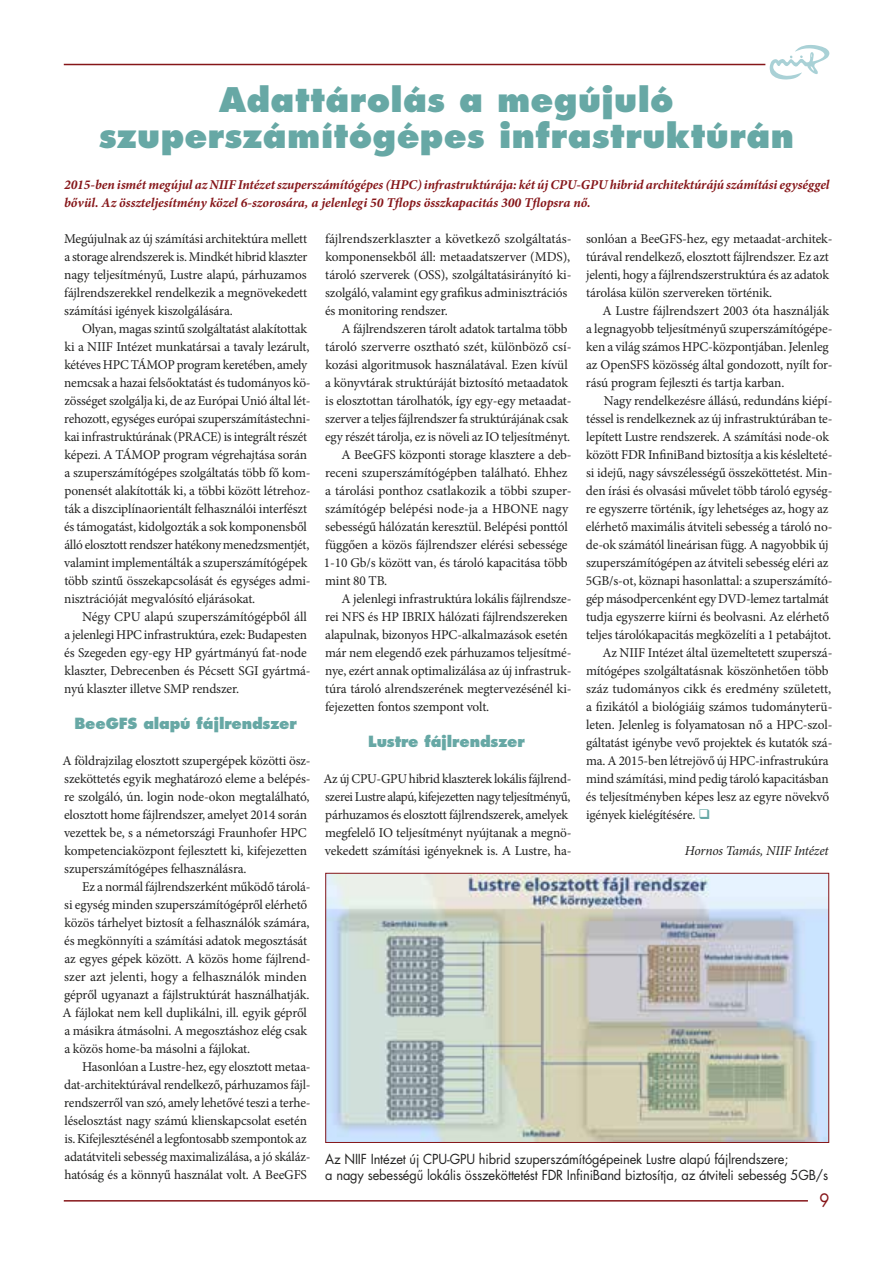
<style>
.page{position:relative;width:893px;height:1263px;background:#fff}
.page>*{position:absolute;margin:0;border:0;box-sizing:border-box;transform-origin:0 0}
.t1{font:800 33px/36px "Futura Std";letter-spacing:.015em;color:#67a8a5;text-align:center}
.t2{font:18px "Futura Std";color:#861619;scale:.9 1}
.t3{font:800 15px "Futura Std";letter-spacing:-.01em;color:#67a8a5}
.t4{font:13.5px/18px "Minion Pro";letter-spacing:-.01em;color:#222221}
.t5{font:italic 700 13.5px/18px "Minion Pro";letter-spacing:-.005em;color:#861619}
.t6{font:13.5px/16.2px "Futura Std";letter-spacing:-.01em;color:#222221;scale:.95 1}
.t7{font:italic 13.5px "Minion Pro";letter-spacing:-.015em;color:#222221}
.s1{color:#67a8a5}
</style>
<div class="page">
<hr style="left:64px;top:64px;width:701px;height:1px;background:#861619">
<hr style="left:64px;top:1200px;width:744px;height:1px;background:#861619">
<svg style="left:770px;top:45px;width:59px;height:35px"></svg>
<img style="left:327px;top:875px;width:500px;height:266px">
<div style="left:325px;top:873px;width:504px;height:270px;border:1px solid #861619"></div>
<h1 class="t1" style="left:99px;top:81px;width:696px">Adattárolás a megújuló szuperszámítógépes infrastruktúrán</h1>
<p class="t5" style="left:64px;top:175px;width:767px">2015-ben ismét megújul az NIIF Intézet szuperszámítógépes (HPC) infrastruktúrája: két új CPU-GPU hibrid architektúrájú számítási egységgel bővül. Az összteljesítmény közel 6-szorosára, a jelenlegi 50 Tflops összkapacitás 300 Tflopsra nő.</p>
<p class="t4" style="left:64px;top:230px;width:245px;text-align:justify">Megújulnak az új számítási architektúra mellett a storage alrendszerek is. Mindkét hibrid klaszter nagy teljesítményű, Lustre alapú, párhuzamos fájlrendszerekkel rendelkezik a megnövekedett számítási igények kiszolgálására.</p>
<p class="t4" style="left:64px;top:320px;width:248px;text-indent:18px">Olyan, magas szintű szolgáltatást alakítottak ki a NIIF Intézet munkatársai a tavaly lezárult, kétéves HPC TÁMOP program keretében, amely nemcsak a hazai felsőoktatást és tudományos kö&shy;zösséget szolgálja ki, de az Európai Unió által lét&shy;rehozott, egységes európai szuperszámítástechni&shy;kai infrastruktúrának (PRACE) is integrált részét képezi. A TÁMOP program végrehajtása során a szuperszámítógépes szolgáltatás több fő kom&shy;ponensét alakították ki, a többi között létrehoz&shy;ták a diszciplínaorientált felhasználói interfészt és támogatást, kidolgozták a sok komponensből álló elosztott rendszer hatékony menedzsmentjét, valamint implementálták a szuperszámítógépek több szintű összekapcsolását és egységes admi&shy;nisztrációját megvalósító eljárásokat.</p>
<p class="t4" style="left:64px;top:608px;width:248px;text-indent:18px">Négy CPU alapú szuperszámítógépből áll a jelenlegi HPC infrastruktúra, ezek: Budapesten és Szegeden egy-egy HP gyártmányú fat-node klaszter, Debrecenben és Pécsett SGI gyártmá&shy;nyú klaszter illetve SMP rendszer.</p>
<p class="t3" style="left:75px;top:713px;width:224px">BeeGFS alapú fájlrendszer</p>
<p class="t4" style="left:63px;top:752px;width:250px">A földrajzilag elosztott szupergépek közötti ös - szeköttetés egyik meghatározó eleme a belépés&shy;re szolgáló, ún. login node-okon megtalálható, elosztott home fájlrendszer, amelyet 2014 során vezettek be, s a németországi Fraunhofer HPC kompetenciaközpont fejlesztett ki, kifejezetten szuperszámítógépes felhasználásra.</p>
<p class="t4" style="left:63px;top:878px;width:250px;text-indent:19px">Ez a normál fájlrendszerként működő tárolá&shy;si egység minden szuperszámítógépről elérhető közös tárhelyet biztosít a felhasználók számára, és megkönnyíti a számítási adatok megosztását az egyes gépek között. A közös home fájlrend&shy;szer azt jelenti, hogy a felhasználók minden gépről ugyanazt a fájlstruktúrát használhatják.<br>A fájlokat nem kell duplikálni, ill. egyik gépről a másikra átmásolni. A megosztáshoz elég csak a közös home-ba másolni a fájlokat.</p>
<p class="t4" style="left:64px;top:1058px;width:248px;text-indent:18px">Hasonlóan a Lustre-hez, egy elosztott metaa&shy;dat-architektúrával rendelkező, párhuzamos fájl&shy;rendszerről van szó, amely lehetővé teszi a terhe&shy;léselosztást nagy számú klienskapcsolat esetén is. Kifejlesztésénél a legfontosabb szempontok az adatátviteli sebesség maximalizálása, a jó skáláz&shy;hatóság és a könnyű használat volt. A BeeGFS</p>
<p class="t4" style="left:325px;top:230px;width:248px">fájlrendszerklaszter a következő szolgáltatás&shy;komponensekből áll: metaadatszerver (MDS), tároló szerverek (OSS), szolgáltatásirányító ki&shy;szolgáló, valamint egy grafikus adminisztrációs és monitoring rendszer.</p>
<p class="t4" style="left:341px;top:320px;width:228px">A fájlrendszeren tárolt adatok tartalma több</p>
<p class="t4" style="left:325px;top:338px;width:248px">tároló szerverre osztható szét, különböző csí-</p>
<p class="t4" style="left:325px;top:356px;width:244px">kozási algoritmusok használatával. Ezen kívül</p>
<p class="t4" style="left:325px;top:374px;width:244px">a könyvtárak struktúráját biztosító metaadatok</p>
<p class="t4" style="left:325px;top:392px;width:248px">is elosztottan tárolhatók, így egy-egy metaadat-</p>
<p class="t4" style="left:325px;top:410px;width:245px">szerver a teljes fájlrendszer fa struktúrájának csak</p>
<p class="t4" style="left:325px;top:428px;width:247px">egy részét tárolja, ez is növeli az IO teljesítményt.</p>
<p class="t4" style="left:341px;top:446px;width:232px">A BeeGFS központi storage klasztere a deb-</p>
<p class="t4" style="left:325px;top:464px;width:244px">receni szuperszámítógépben található. Ehhez</p>
<p class="t4" style="left:325px;top:482px;width:248px">a tárolási ponthoz csatlakozik a többi szuper-</p>
<p class="t4" style="left:325px;top:500px;width:245px">számítógép belépési node-ja a HBONE nagy</p>
<p class="t4" style="left:325px;top:518px;width:244px">sebességű hálózatán keresztül. Belépési ponttól</p>
<p class="t4" style="left:325px;top:536px;width:244px">függően a közös fájlrendszer elérési sebessége</p>
<p class="t4" style="left:324px;top:554px;width:245px">1-10 Gb/s között van, és tároló kapacitása több</p>
<p class="t4" style="left:325px;top:572px;width:64px">mint 80 TB.</p>
<p class="t4" style="left:341px;top:590px;width:232px">A jelenlegi infrastruktúra lokális fájlrendsze-</p>
<p class="t4" style="left:325px;top:608px;width:244px">rei NFS és HP IBRIX hálózati fájlrendszereken</p>
<p class="t4" style="left:325px;top:626px;width:244px">alapulnak, bizonyos HPC-alkalmazások esetén</p>
<p class="t4" style="left:325px;top:644px;width:248px">már nem elegendő ezek párhuzamos teljesítmé-</p>
<p class="t4" style="left:325px;top:662px;width:248px">nye, ezért annak optimalizálása az új infrastruk-</p>
<p class="t4" style="left:325px;top:680px;width:248px">túra tároló alrendszerének megtervezésénél ki-</p>
<p class="t4" style="left:325px;top:698px;width:166px">fejezetten fontos szempont volt.</p>
<p class="t3" style="left:368px;top:731px;width:158px">Lustre fájlrendszer</p>
<p class="t4" style="left:323px;top:770px;width:250px">Az új CPU-GPU hibrid klaszterek lokális fájlrend&shy;szerei Lustre alapú, kifejezetten nagy teljesítményű, párhuzamos és elosztott fájlrendszerek, amelyek megfelelő IO teljesítményt nyújtanak a megnö&shy;vekedett számítási igényeknek is. A Lustre, ha-</p>
<p class="t4" style="left:586px;top:230px;width:248px">sonlóan a BeeGFS-hez, egy metaadat-architek&shy;túrával rendelkező, elosztott fájlrendszer. Ez azt jelenti, hogy a fájlrendszerstruktúra és az adatok tárolása külön szervereken történik.</p>
<p class="t4" style="left:586px;top:302px;width:248px;text-indent:16px">A Lustre fájlrendszert 2003 óta használják a legnagyobb teljesítményű szuperszámítógépe&shy;ken a világ számos HPC-központjában. Jelenleg az OpenSFS közösség által gondozott, nyílt for&shy;rású program fejleszti és tartja karban.</p>
<p class="t4" style="left:604px;top:392px;width:230px">Nagy rendelkezésre állású, redundáns kiépí-</p>
<p class="t4" style="left:586px;top:410px;width:248px">téssel is rendelkeznek az új infrastruktúrában te-</p>
<p class="t4" style="left:586px;top:428px;width:244px">lepített Lustre rendszerek. A számítási node-ok</p>
<p class="t4" style="left:586px;top:446px;width:248px">között FDR InfiniBand biztosítja a kis késlelteté-</p>
<p class="t4" style="left:586px;top:464px;width:248px">si idejű, nagy sávszélességű összeköttetést. Min-</p>
<p class="t4" style="left:586px;top:482px;width:248px">den írási és olvasási művelet több tároló egység-</p>
<p class="t4" style="left:586px;top:500px;width:244px">re egyszerre történik, így lehetséges az, hogy az</p>
<p class="t4" style="left:586px;top:518px;width:248px">elérhető maximális átviteli sebesség a tároló no-</p>
<p class="t4" style="left:586px;top:536px;width:244px">de-ok számától lineárisan függ. A nagyobbik új</p>
<p class="t4" style="left:586px;top:554px;width:244px">szuperszámítógépen az átviteli sebesség eléri az</p>
<p class="t4" style="left:586px;top:572px;width:248px">5GB/s-ot, köznapi hasonlattal: a szuperszámító-</p>
<p class="t4" style="left:586px;top:590px;width:244px">gép másodpercenként egy DVD-lemez tartalmát</p>
<p class="t4" style="left:586px;top:608px;width:245px">tudja egyszerre kiírni és beolvasni. Az elérhető</p>
<p class="t4" style="left:586px;top:626px;width:246px">teljes tárolókapacitás megközelíti a 1 petabájtot.</p>
<p class="t4" style="left:602px;top:644px;width:232px">Az NIIF Intézet által üzemeltetett szuperszá-</p>
<p class="t4" style="left:586px;top:662px;width:244px">mítógépes szolgáltatásnak köszönhetően több</p>
<p class="t4" style="left:586px;top:680px;width:247px">száz tudományos cikk és eredmény született,</p>
<p class="t4" style="left:586px;top:698px;width:248px">a fizikától a biológiáig számos tudományterü-</p>
<p class="t4" style="left:586px;top:716px;width:248px">leten. Jelenleg is folyamatosan nő a HPC-szol-</p>
<p class="t4" style="left:586px;top:734px;width:248px">gáltatást igénybe vevő projektek és kutatók szá-</p>
<p class="t4" style="left:586px;top:752px;width:244px">ma. A 2015-ben létrejövő új HPC-infrastrukúra</p>
<p class="t4" style="left:586px;top:770px;width:244px">mind számítási, mind pedig tároló kapacitásban</p>
<p class="t4" style="left:586px;top:788px;width:245px">és teljesítményben képes lesz az egyre növekvő</p>
<p class="t4" style="left:586px;top:806px;width:126px">igények kielégítésére. <span class="s1">❑</span></p>
<p class="t7" style="left:685px;top:841px;width:145px">Hornos Tamás, NIIF Intézet</p>
<p class="t6" style="left:325px;top:1150px;width:531px">Az NIIF Intézet új CPU-GPU hibrid szuperszámítógépeinek Lustre alapú fájlrendszere;<br>a nagy sebességű lokális összeköttetést FDR InfiniBand biztosítja, az átviteli sebesség 5GB/s</p>
<h2 class="t2" style="left:819px;top:1188px;width:13px">9</h2>
</div>
